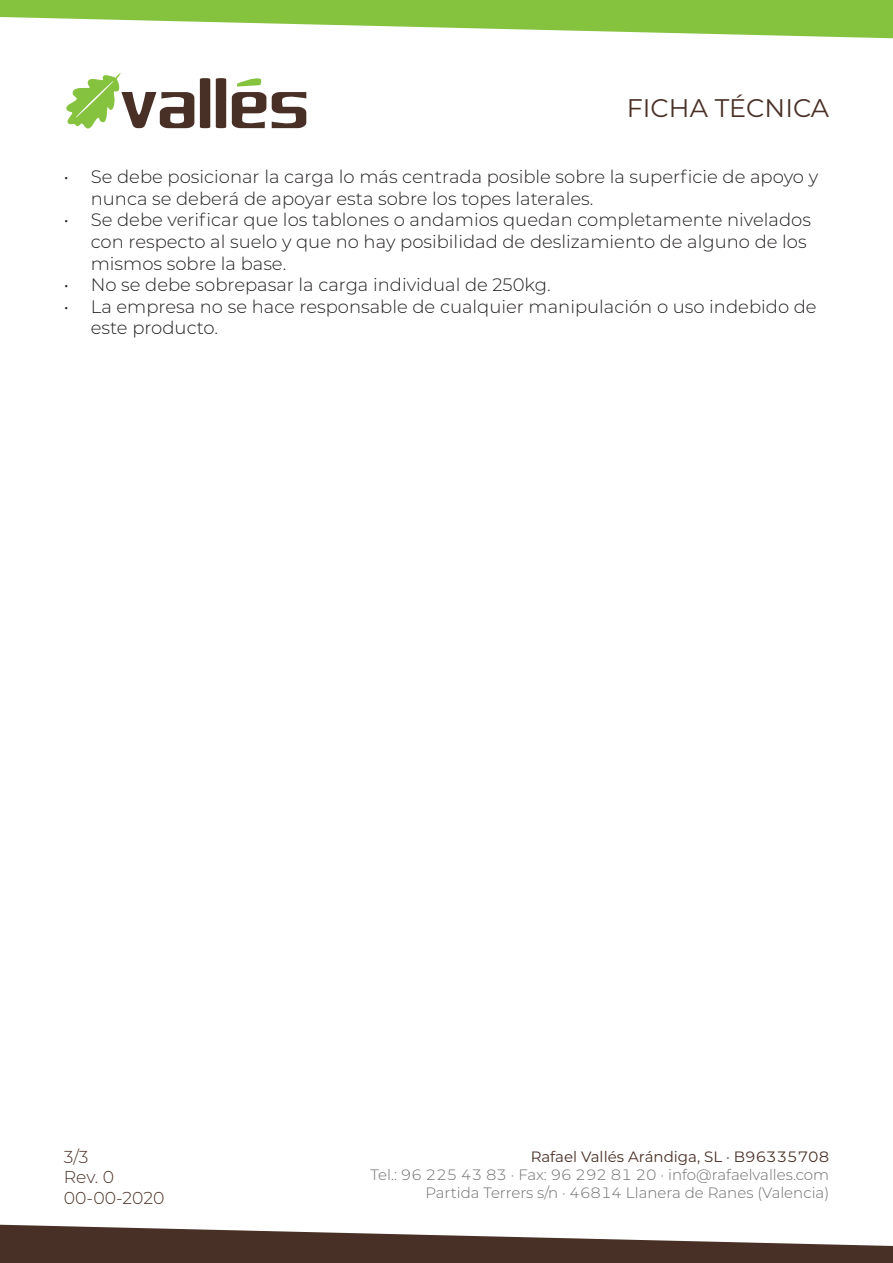
<style>
.page{position:relative;width:893px;height:1263px;background:#fff}
.page>*{position:absolute;margin:0;border:0;box-sizing:border-box;transform-origin:0 0}
.t1{font:25.5px "Montserrat";color:#493026}
.t2{font:300 18px/21.6px "Montserrat";color:#231f20}
.t3{font:300 17.25px/20.7px "Montserrat";color:#493026}
.t4{font:300 15px/18px "Montserrat";color:#6c6d70;text-align:right}
.t5{font:15px "Montserrat";color:#493026}
</style>
<div class="page">
<svg style="left:272px;top:92px;width:34px;height:36px"></svg>
<svg style="left:200px;top:78px;width:10px;height:50px"></svg>
<svg style="left:216px;top:78px;width:10px;height:50px"></svg>
<svg style="left:66px;top:73px;width:128px;height:56px"></svg>
<svg style="left:232px;top:78px;width:34px;height:50px"></svg>
<svg style="left:0;top:0;width:893px;height:38px"></svg>
<svg style="left:0;top:1225px;width:893px;height:38px"></svg>
<h1 class="t1" style="left:627px;top:90px;width:204px">FICHA TÉCNICA</h1>
<p class="t2" style="left:91px;top:165px;width:729px;text-indent:-27px">• Se debe posicionar la carga lo más centrada posible sobre la superficie de apoyo y nunca se deberá de apoyar esta sobre los topes laterales.</p>
<p class="t2" style="left:91px;top:209px;width:722px;text-indent:-27px">• Se debe verificar que los tablones o andamios quedan completamente nivelados con respecto al suelo y que no hay posibilidad de deslizamiento de alguno de los mismos sobre la base.</p>
<p class="t2" style="left:64px;top:273px;width:488px">• No se debe sobrepasar la carga individual de 250kg.</p>
<p class="t2" style="left:91px;top:295px;width:727px;text-indent:-27px">• La empresa no se hace responsable de cualquier manipulación o uso indebido de este producto.</p>
<p class="t3" style="left:64px;top:1146px;width:102px">3/3<br>Rev. 0<br>00-00-2020</p>
<p class="t5" style="left:531px;top:1146px;width:300px">Rafael Vallés Arándiga, SL · B96335708</p>
<p class="t4" style="left:371px;top:1165px;width:460px">Tel.: 96 225 43 83 · Fax: 96 292 81 20 · info@rafaelvalles.com<br>Partida Terrers s/n · 46814 Llanera de Ranes (Valencia)</p>
</div>
